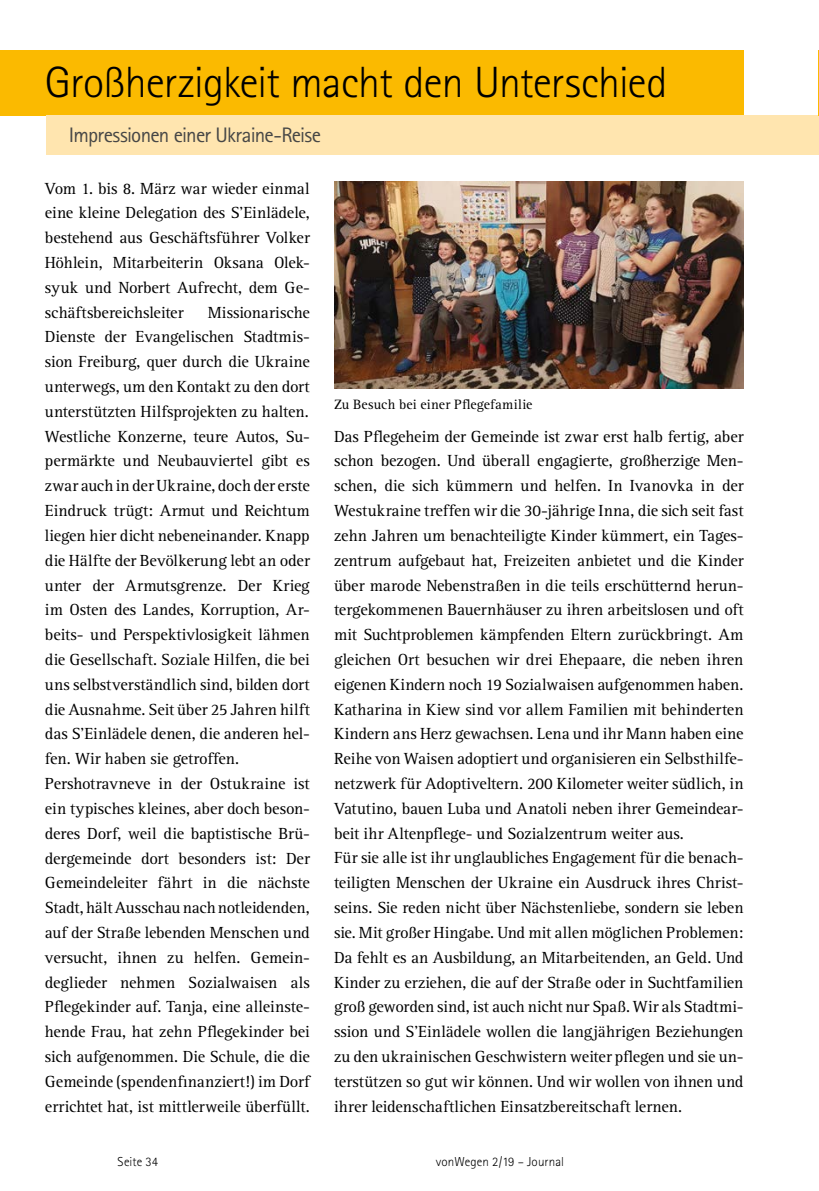
<style>
.page{position:relative;width:819px;height:1191px;background:#fff}
.page>*{position:absolute;margin:0;border:0;box-sizing:border-box;transform-origin:0 0}
.t1{font:300 43.75px "Rotis Sans Serif";letter-spacing:-.015em;color:#000}
.t2{font:21px "Rotis Sans Serif";letter-spacing:-.035em;color:#474746}
.t3{font:16.62px/24.8px "Rotis Serif";color:#000}
.t4{font:14px "Rotis Serif";letter-spacing:.015em;color:#000}
.t5{font:300 12.95px "Rotis Sans Serif";letter-spacing:.01em;color:#000}
</style>
<div class="page">
<div style="left:0;top:50px;width:743px;height:65px;background:#fbba00"></div>
<div style="left:47px;top:115px;width:772px;height:40px;background:#ffe5af"></div>
<hr style="left:818px;top:51px;width:1px;height:65px;background:#fbba00">
<img style="left:334px;top:182px;width:409px;height:207px">
<h1 class="t1" style="left:45px;top:57px;width:624px">Großherzigkeit macht den Unterschied</h1>
<p class="t2" style="left:69px;top:123px;width:254px">Impressionen einer Ukraine-Reise</p>
<p class="t3" style="left:45px;top:176px;width:266px;text-align:justify">Vom 1. bis 8. März war wieder einmal eine kleine Delegation des S’Einlädele, bestehend aus Geschäftsführer Volker Höhlein, Mitarbeiterin Oksana Olek&shy;syuk und Norbert Aufrecht, dem Ge&shy;schäftsbereichsleiter</p>
<p class="t3" style="left:45px;top:300px;width:266px;text-indent:163px">Missionarische Dienste der Evangelischen Stadtmis&shy;sion Freiburg, quer durch die Ukraine unterwegs, um den Kontakt zu den dort unterstützten Hilfsprojekten zu halten.<br>Westliche Konzerne, teure Autos, Su&shy;permärkte und Neubauviertel gibt es zwar auch in der Ukraine, doch der erste Eindruck trügt: Armut und Reichtum liegen hier dicht nebeneinander. Knapp die Hälfte der Bevölkerung lebt an oder unter der Armutsgrenze. Der Krieg im Osten des Landes, Korruption, Ar&shy;beits- und Perspektivlosigkeit lähmen die Gesellschaft. Soziale Hilfen, die bei uns selbstverständlich sind, bilden dort die Ausnahme. Seit über 25 Jahren hilft das S’Einlädele denen, die anderen hel&shy;fen. Wir haben sie getroffen.<br>Pershotravneve in der Ostukraine ist ein typisches kleines, aber doch beson&shy;deres Dorf, weil die baptistische Brü&shy;dergemeinde dort besonders ist: Der Gemeindeleiter fährt in die nächste Stadt, hält Ausschau nach notleidenden, auf der Straße lebenden Menschen und versucht, ihnen zu helfen. Gemein&shy;deglieder nehmen Sozialwaisen als Pflegekinder auf. Tanja, eine alleinste&shy;hende Frau, hat zehn Pflegekinder bei sich aufgenommen. Die Schule, die die Gemeinde (spendenfinanziert!) im Dorf errichtet hat, ist mittlerweile überfüllt.</p>
<p class="t4" style="left:334px;top:396px;width:200px">Zu Besuch bei einer Pflegefamilie</p>
<p class="t3" style="left:334px;top:424px;width:411px">Das Pflegeheim der Gemeinde ist zwar erst halb fertig, aber schon bezogen. Und überall engagierte, großherzige Men&shy;schen, die sich kümmern und helfen. In Ivanovka in der Westukraine treffen wir die 30-jährige Inna, die sich seit fast zehn Jahren um benachteiligte Kinder kümmert, ein Tages&shy;zentrum aufgebaut hat, Freizeiten anbietet und die Kinder über marode Nebenstraßen in die teils erschütternd herun&shy;tergekommenen Bauernhäuser zu ihren arbeitslosen und oft mit Suchtproblemen kämpfenden Eltern zurückbringt. Am gleichen Ort besuchen wir drei Ehepaare, die neben ihren eigenen Kindern noch 19 Sozialwaisen aufgenommen haben.<br>Katharina in Kiew sind vor allem Familien mit behinderten Kindern ans Herz gewachsen. Lena und ihr Mann haben eine Reihe von Waisen adoptiert und organisieren ein Selbsthilfe&shy;netzwerk für Adoptiveltern. 200 Kilometer weiter südlich, in Vatutino, bauen Luba und Anatoli neben ihrer Gemeindear&shy;beit ihr Altenpflege- und Sozialzentrum weiter aus.<br>Für sie alle ist ihr unglaubliches Engagement für die benach&shy;teiligten Menschen der Ukraine ein Ausdruck ihres Christ&shy;seins. Sie reden nicht über Nächstenliebe, sondern sie leben sie. Mit großer Hingabe. Und mit allen möglichen Problemen:<br>Da fehlt es an Ausbildung, an Mitarbeitenden, an Geld. Und Kinder zu erziehen, die auf der Straße oder in Suchtfamilien groß geworden sind, ist auch nicht nur Spaß. Wir als Stadtmi&shy;ssion und S’Einlädele wollen die langjährigen Beziehungen zu den ukrainischen Geschwistern weiter pflegen und sie un&shy;terstützen so gut wir können. Und wir wollen von ihnen und ihrer leidenschaftlichen Einsatzbereitschaft lernen.</p>
<p class="t5" style="left:118px;top:1154px;width:42px">Seite 34</p>
<p class="t5" style="left:436px;top:1154px;width:130px">vonWegen 2/19 – Journal</p>
</div>
